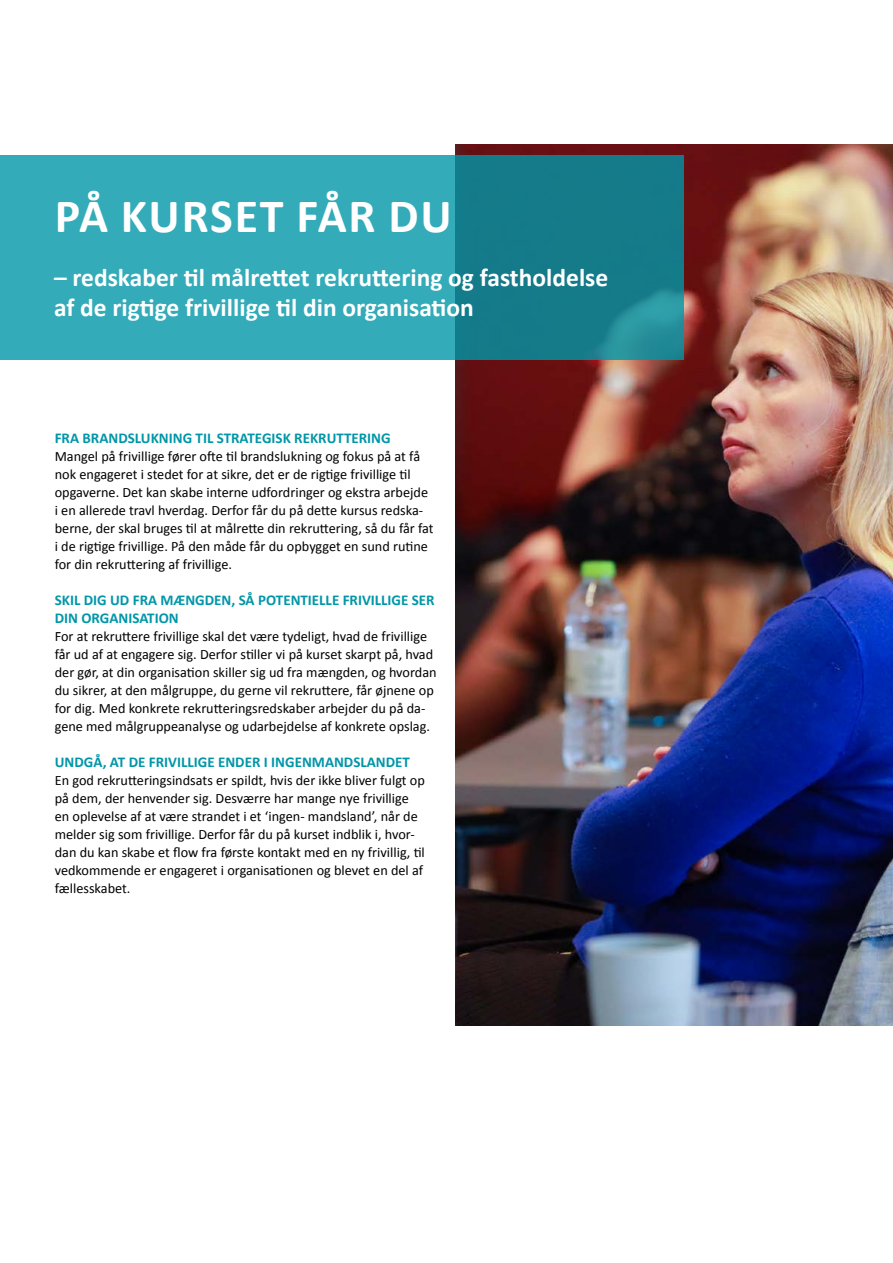
<style>
.page{position:relative;width:893px;height:1263px;background:#fff}
.page>*{position:absolute;margin:0;border:0;box-sizing:border-box;transform-origin:0 0}
.t1{font:700 48px "Calibri";letter-spacing:.04em;color:#fff}
.t2{font:700 25.5px/30px "Calibri";color:#fff}
.t3{font:700 15px/18px "Calibri";color:#0096a8}
.t4{font:14.25px/18px "Calibri";color:#000}
</style>
<div class="page">
<img style="left:455px;top:145px;width:438px;height:881px">
<svg style="left:0;top:155px;width:684px;height:204px;background:#299ba9"></svg>
<h1 class="t1" style="left:55px;top:182px;width:398px">PÅ KURSET FÅR DU</h1>
<h2 class="t2" style="left:54px;top:261px;width:556px">– redskaber til målrettet rekruttering og fastholdelse af de rigtige frivillige til din organisation</h2>
<p class="t3" style="left:55px;top:428px;width:337px">FRA BRANDSLUKNING TIL STRATEGISK REKRUTTERING</p>
<p class="t4" style="left:55px;top:447px;width:380px">Mangel på frivillige fører ofte til brandslukning og fokus på at få nok engageret i stedet for at sikre, det er de rigtige frivillige til opgaverne. Det kan skabe interne udfordringer og ekstra arbejde i en allerede travl hverdag. Derfor får du på dette kursus redska&shy;berne, der skal bruges til at målrette din rekruttering, så du får fat i de rigtige frivillige. På den måde får du opbygget en sund rutine for din rekruttering af frivillige.</p>
<p class="t3" style="left:55px;top:590px;width:381px">SKIL DIG UD FRA MÆNGDEN, SÅ POTENTIELLE FRIVILLIGE SER<br>DIN ORGANISATION</p>
<p class="t4" style="left:55px;top:627px;width:383px">For at rekruttere frivillige skal det være tydeligt, hvad de frivillige får ud af at engagere sig. Derfor stiller vi på kurset skarpt på, hvad der gør, at din organisation skiller sig ud fra mængden, og hvordan du sikrer, at den målgruppe, du gerne vil rekruttere, får øjnene op for dig. Med konkrete rekrutteringsredskaber arbejder du på da&shy;gene med målgruppeanalyse og udarbejdelse af konkrete opslag.</p>
<p class="t3" style="left:55px;top:752px;width:357px">UNDGÅ, AT DE FRIVILLIGE ENDER I INGENMANDSLANDET</p>
<p class="t4" style="left:55px;top:771px;width:372px">En god rekrutteringsindsats er spildt, hvis der ikke bliver fulgt op på dem, der henvender sig. Desværre har mange nye frivillige en oplevelse af at være strandet i et ‘ingen- mandsland’, når de melder sig som frivillige. Derfor får du på kurset indblik i, hvor&shy;dan du kan skabe et flow fra første kontakt med en ny frivillig, til vedkommende er engageret i organisationen og blevet en del af fællesskabet.</p>
</div>
